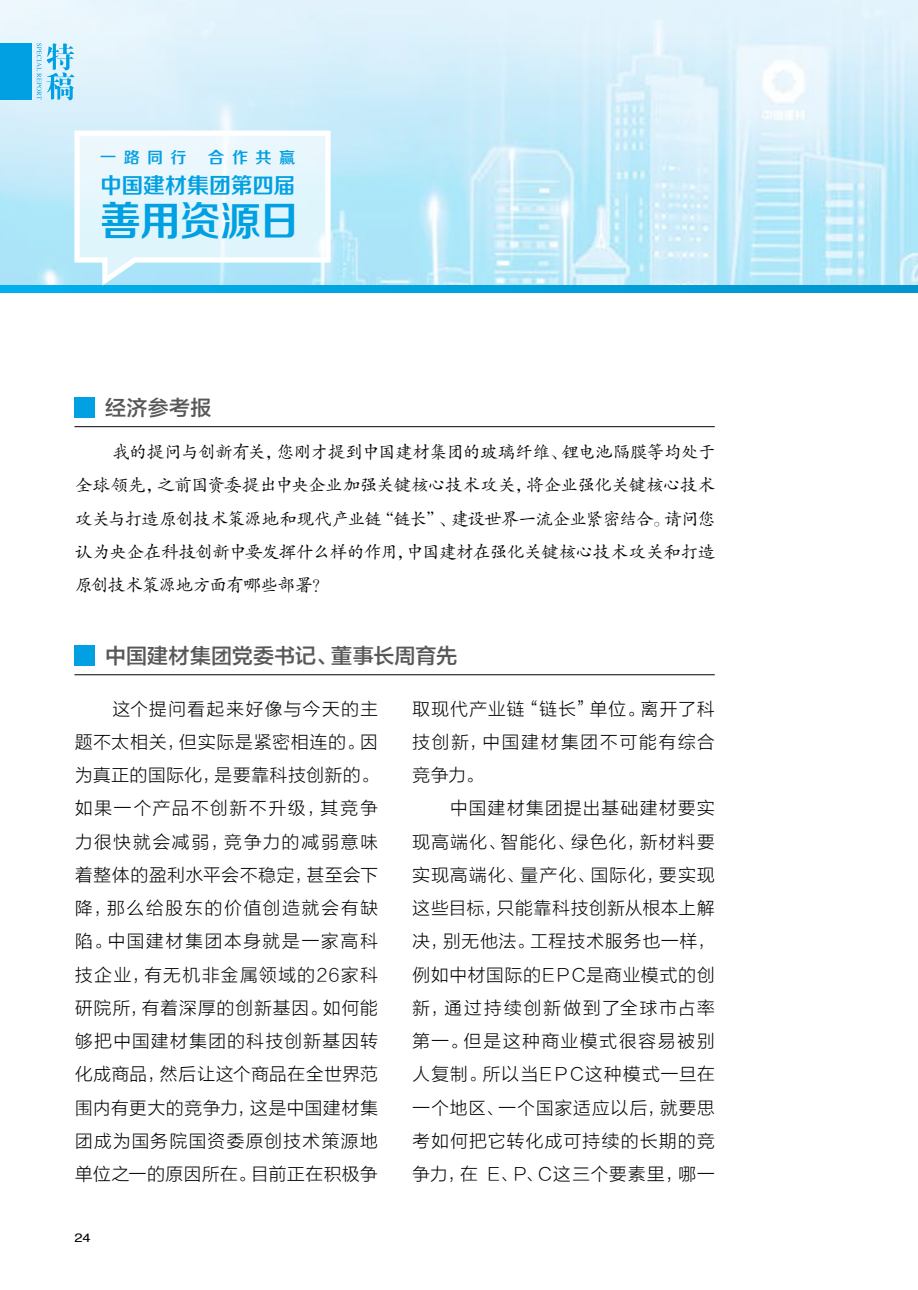
<style>
.page{position:relative;width:918px;height:1290px;background:#fff}
.page>*{position:absolute;margin:0;border:0;box-sizing:border-box;transform-origin:0 0}
.t1{font:40.95px "FZZZHONGJW GB1 0";letter-spacing:-.03em;color:#00a0e2}
.t2{font:21.88px "FZZZHONGJW GB1 0";letter-spacing:-.01em;color:#00a0e2}
.t3{font:21px "FZLTZHJW GB1 0";letter-spacing:.01em;color:#595757}
.t4{font:17.5px/33.2px "FZLTXHJW GB1 0";letter-spacing:.075em;color:#000;text-align:justify}
.t5{font:17.5px/33.2px "FZKTJW GB1 0";letter-spacing:-.025em;color:#000;text-align:justify}
.t6{font:16.1px "FZZZHONGJW GB1 0";letter-spacing:.46em;color:#00a0e2}
.t7{font:12.25px "Helvetica";color:#000;scale:1.2 1}
</style>
<div class="page">
<img style="left:0;top:0;width:918px;height:286px">
<svg style="left:0;top:286px;width:918px;height:7px;background:#009fdb"></svg>
<svg style="left:72px;top:128px;width:261px;height:163px;background:#d6f1fb"></svg>
<svg style="left:37px;top:43px;width:37px;height:57px;background:#99d8f3"></svg>
<div style="left:0;top:43px;width:32px;height:57px;background:#00a0e2"></div>
<hr style="left:74px;top:426px;width:641px;height:1px;background:#000">
<div style="left:74px;top:397px;width:21px;height:21px;background:#00a0e2"></div>
<hr style="left:74px;top:674px;width:641px;height:1px;background:#000">
<div style="left:74px;top:645px;width:21px;height:21px;background:#00a0e2"></div>
<p class="t6" style="left:100px;top:148px;width:88px">一路同行</p>
<p class="t6" style="left:208px;top:148px;width:88px">合作共赢</p>
<p class="t2" style="left:100px;top:173px;width:197px">中国建材集团第四届</p>
<h1 class="t1" style="left:100px;top:199px;width:201px">善用资源日</h1>
<p class="t3" style="left:105px;top:396px;width:108px">经济参考报</p>
<p class="t5" style="left:75px;top:436px;width:642px;text-indent:38px">我的提问与创新有关，您刚才提到中国建材集团的玻璃纤维、锂电池隔膜等均处于全球领先，之前国资委提出中央企业加强关键核心技术攻关，将企业强化关键核心技术攻关与打造原创技术策源地和现代产业链“链长”、建设世界一流企业紧密结合。请问您认为央企在科技创新中要发挥什么样的作用，中国建材在强化关键核心技术攻关和打造原创技术策源地方面有哪些部署？</p>
<p class="t3" style="left:105px;top:644px;width:353px">中国建材集团党委书记、董事长周育先</p>
<p class="t4" style="left:75px;top:692px;width:304px;text-indent:38px">这个提问看起来好像与今天的主题不太相关，但实际是紧密相连的。因为真正的国际化，是要靠科技创新的。如果一个产品不创新不升级，其竞争力很快就会减弱，竞争力的减弱意味着整体的盈利水平会不稳定，甚至会下降，那么给股东的价值创造就会有缺陷。中国建材集团本身就是一家高科技企业，有无机非金属领域的26家科研院所，有着深厚的创新基因。如何能够把中国建材集团的科技创新基因转化成商品，然后让这个商品在全世界范围内有更大的竞争力，这是中国建材集团成为国务院国资委原创技术策源地单位之一的原因所在。目前正在积极争</p>
<p class="t4" style="left:412px;top:692px;width:304px">取现代产业链“链长”单位。离开了科技创新，中国建材集团不可能有综合竞争力。</p>
<p class="t4" style="left:412px;top:792px;width:304px;text-indent:38px">中国建材集团提出基础建材要实现高端化、智能化、绿色化，新材料要实现高端化、量产化、国际化，要实现这些目标，只能靠科技创新从根本上解决，别无他法。工程技术服务也一样，例如中材国际的EPC是商业模式的创新，通过持续创新做到了全球市占率第一。但是这种商业模式很容易被别人复制。所以当EPC这种模式一旦在一个地区、一个国家适应以后，就要思考如何把它转化成可持续的长期的竞争力，在 E、P、C这三个要素里，哪一</p>
<p class="t7" style="left:74px;top:1228px;width:15px">24</p>
</div>
